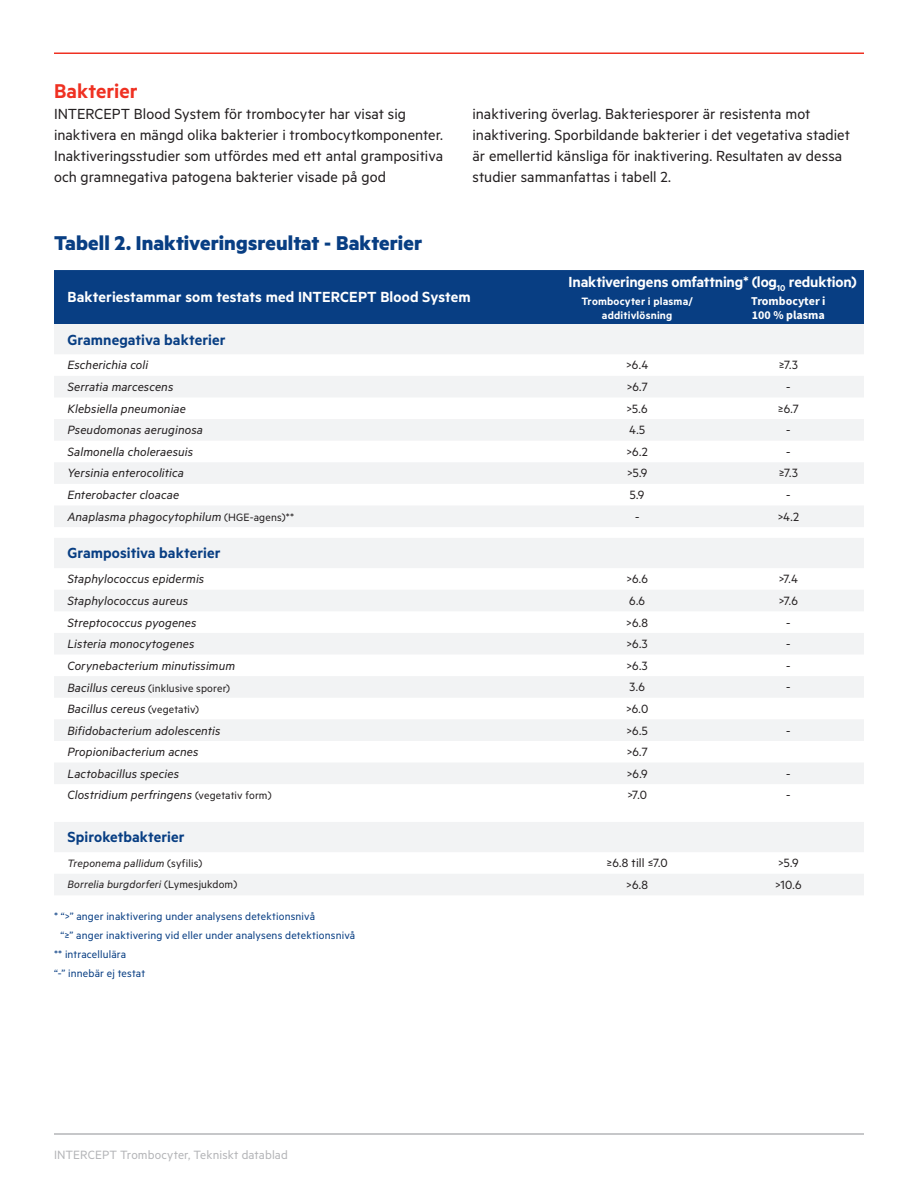
<style>
.page{position:relative;width:918px;height:1188px;background:#fff}
.page>*{position:absolute;margin:0;border:0;box-sizing:border-box;transform-origin:0 0}
.t1{font:700 22.5px "Metric";letter-spacing:.005em;color:#083e83}
.t2{font:600 22.5px "Metric";color:#ef3122}
.t3{font:16.5px/21px "Metric";color:#231f20}
.t4{font:600 16.5px "Metric";letter-spacing:-.005em;color:#fff}
.t5{font:600 16.5px "Metric";letter-spacing:.005em;color:#083e83}
.t6{font:italic 13.5px "Metric";letter-spacing:.01em;color:#231f20}
.t7{font:13.5px "Metric";letter-spacing:.005em;color:#231f20}
.t8{font:13.5px "Metric";letter-spacing:.01em;color:#b4b5b8}
.t9{font:12px "Metric";letter-spacing:.01em;color:#083e83}
.t10{font:italic 12px "Metric";letter-spacing:.015em;color:#231f20}
.t11{font:600 12px/13.5px "Metric";letter-spacing:.015em;color:#fff;text-align:center}
.t12{font:12px "Metric";letter-spacing:.01em;color:#231f20}
.t13{font:700 12px/13.5px "Source Sans Pro";color:#fff}
.s1{font-style:normal;font-size:12px}
.s2{font-style:italic;font-size:13.5px}
.s3{font-style:normal}
</style>
<div class="page">
<div style="left:54px;top:270px;width:810px;height:54px;background:#083e83"></div>
<svg style="left:54px;top:324px;width:810px;height:571px;fill:#f2f3f4"></svg>
<hr style="left:54px;top:1133px;width:810px;height:2px;background:#b4b5b8">
<hr style="left:54px;top:52px;width:810px;height:2px;background:#ef3122">
<h1 class="t2" style="left:54px;top:78px;width:85px">Bakterier</h1>
<p class="t3" style="left:54px;top:103px;width:391px">INTERCEPT Blood System för trombocyter har visat sig inaktivera en mängd olika bakterier i trombocytkomponenter.<br>Inaktiveringsstudier som utfördes med ett antal grampositiva och gramnegativa patogena bakterier visade på god</p>
<p class="t3" style="left:473px;top:103px;width:379px">inaktivering överlag. Bakteriesporer är resistenta mot inaktivering. Sporbildande bakterier i det vegetativa stadiet är emellertid känsliga för inaktivering. Resultaten av dessa studier sammanfattas i tabell 2.</p>
<h1 class="t1" style="left:54px;top:229px;width:370px">Tabell 2. Inaktiveringsreultat - Bakterier</h1>
<p class="t4" style="left:68px;top:287px;width:405px">Bakteriestammar som testats med INTERCEPT Blood System</p>
<p class="t11" style="left:581px;top:294px;width:113px">Trombocyter i plasma/ additivlösning</p>
<p class="t13" style="left:751px;top:295px;width:76px">Trombocyter i<br>100 % plasma</p>
<p class="t5" style="left:68px;top:330px;width:160px">Gramnegativa bakterier</p>
<p class="t6" style="left:68px;top:357px;width:82px">Escherichia coli</p>
<p class="t7" style="left:626px;top:357px;width:24px">&gt;6.4</p>
<p class="t7" style="left:779px;top:357px;width:21px">≥7.3</p>
<p class="t6" style="left:68px;top:379px;width:107px">Serratia marcescens</p>
<p class="t7" style="left:627px;top:379px;width:23px">&gt;6.7</p>
<p class="t7" style="left:786px;top:379px;width:6px">-</p>
<p class="t6" style="left:68px;top:401px;width:120px">Klebsiella pneumoniae</p>
<p class="t7" style="left:627px;top:401px;width:23px">&gt;5.6</p>
<p class="t7" style="left:778px;top:401px;width:23px">≥6.7</p>
<p class="t6" style="left:68px;top:422px;width:137px">Pseudomonas aeruginosa</p>
<p class="t7" style="left:629px;top:422px;width:18px">4.5</p>
<p class="t7" style="left:786px;top:422px;width:6px">-</p>
<p class="t6" style="left:67px;top:444px;width:127px">Salmonella choleraesuis</p>
<p class="t7" style="left:627px;top:444px;width:23px">&gt;6.2</p>
<p class="t7" style="left:786px;top:444px;width:6px">-</p>
<p class="t6" style="left:67px;top:465px;width:118px">Yersinia enterocolitica</p>
<p class="t7" style="left:627px;top:465px;width:22px">&gt;5.9</p>
<p class="t7" style="left:779px;top:465px;width:21px">≥7.3</p>
<p class="t6" style="left:67px;top:487px;width:113px">Enterobacter cloacae</p>
<p class="t7" style="left:630px;top:487px;width:16px">5.9</p>
<p class="t7" style="left:786px;top:487px;width:6px">-</p>
<p class="t6" style="left:67px;top:509px;width:228px">Anaplasma phagocytophilum <span class="s1">(HGE-agens)**</span></p>
<p class="t7" style="left:635px;top:509px;width:6px">-</p>
<p class="t7" style="left:778px;top:509px;width:23px">&gt;4.2</p>
<p class="t5" style="left:68px;top:543px;width:155px">Grampositiva bakterier</p>
<p class="t6" style="left:68px;top:571px;width:138px">Staphylococcus epidermis</p>
<p class="t7" style="left:626px;top:571px;width:23px">&gt;6.6</p>
<p class="t7" style="left:779px;top:571px;width:21px">&gt;7.4</p>
<p class="t6" style="left:68px;top:593px;width:122px">Staphylococcus aureus</p>
<p class="t7" style="left:629px;top:593px;width:17px">6.6</p>
<p class="t7" style="left:779px;top:593px;width:21px">&gt;7.6</p>
<p class="t6" style="left:68px;top:614px;width:131px">Streptococcus pyogenes</p>
<p class="t7" style="left:626px;top:614px;width:23px">&gt;6.8</p>
<p class="t7" style="left:786px;top:614px;width:6px">-</p>
<p class="t6" style="left:68px;top:636px;width:128px">Listeria monocytogenes</p>
<p class="t7" style="left:627px;top:636px;width:23px">&gt;6.3</p>
<p class="t7" style="left:786px;top:636px;width:6px">-</p>
<p class="t6" style="left:67px;top:658px;width:169px">Corynebacterium minutissimum</p>
<p class="t7" style="left:627px;top:658px;width:23px">&gt;6.3</p>
<p class="t7" style="left:786px;top:658px;width:6px">-</p>
<p class="t12" style="left:67px;top:681px;width:164px"><span class="s2">Bacillus cereus</span> (inklusive sporer)</p>
<p class="t7" style="left:630px;top:679px;width:17px">3.6</p>
<p class="t7" style="left:786px;top:679px;width:6px">-</p>
<p class="t6" style="left:67px;top:701px;width:133px">Bacillus cereus <span class="s1">(vegetativ)</span></p>
<p class="t7" style="left:626px;top:701px;width:24px">&gt;6.0</p>
<p class="t6" style="left:68px;top:722px;width:155px">Bifidobacterium adolescentis</p>
<p class="t7" style="left:626px;top:722px;width:23px">&gt;6.5</p>
<p class="t7" style="left:786px;top:722px;width:6px">-</p>
<p class="t6" style="left:67px;top:744px;width:133px">Propionibacterium acnes</p>
<p class="t7" style="left:627px;top:744px;width:23px">&gt;6.7</p>
<p class="t6" style="left:67px;top:766px;width:113px">Lactobacillus species</p>
<p class="t7" style="left:627px;top:766px;width:22px">&gt;6.9</p>
<p class="t7" style="left:786px;top:766px;width:6px">-</p>
<p class="t6" style="left:67px;top:787px;width:206px">Clostridium perfringens <span class="s1">(vegetativ form)</span></p>
<p class="t7" style="left:627px;top:787px;width:21px">&gt;7.0</p>
<p class="t7" style="left:786px;top:787px;width:6px">-</p>
<p class="t5" style="left:68px;top:827px;width:119px">Spiroketbakterier</p>
<p class="t10" style="left:68px;top:856px;width:136px">Treponema pallidum <span class="s3">(syfilis)</span></p>
<p class="t7" style="left:607px;top:855px;width:63px">≥6.8 till ≤7.0</p>
<p class="t7" style="left:778px;top:855px;width:22px">&gt;5.9</p>
<p class="t10" style="left:68px;top:878px;width:171px">Borrelia burgdorferi <span class="s3">(Lymesjukdom)</span></p>
<p class="t7" style="left:626px;top:877px;width:23px">&gt;6.8</p>
<p class="t7" style="left:775px;top:877px;width:28px">&gt;10.6</p>
<p class="t9" style="left:54px;top:910px;width:263px">* “&gt;” anger inaktivering under analysens detektionsnivå</p>
<p class="t9" style="left:61px;top:928px;width:296px">“≥” anger inaktivering vid eller under analysens detektionsnivå</p>
<p class="t9" style="left:54px;top:947px;width:74px">** intracellulära</p>
<p class="t9" style="left:54px;top:966px;width:93px">“-” innebär ej testat</p>
<p class="t4" style="left:569px;top:272px;width:290px">Inaktiveringens omfattning* (log<sub>10</sub> reduktion)</p>
<p class="t8" style="left:54px;top:1146px;width:235px">INTERCEPT Trombocyter, Tekniskt datablad</p>
</div>
